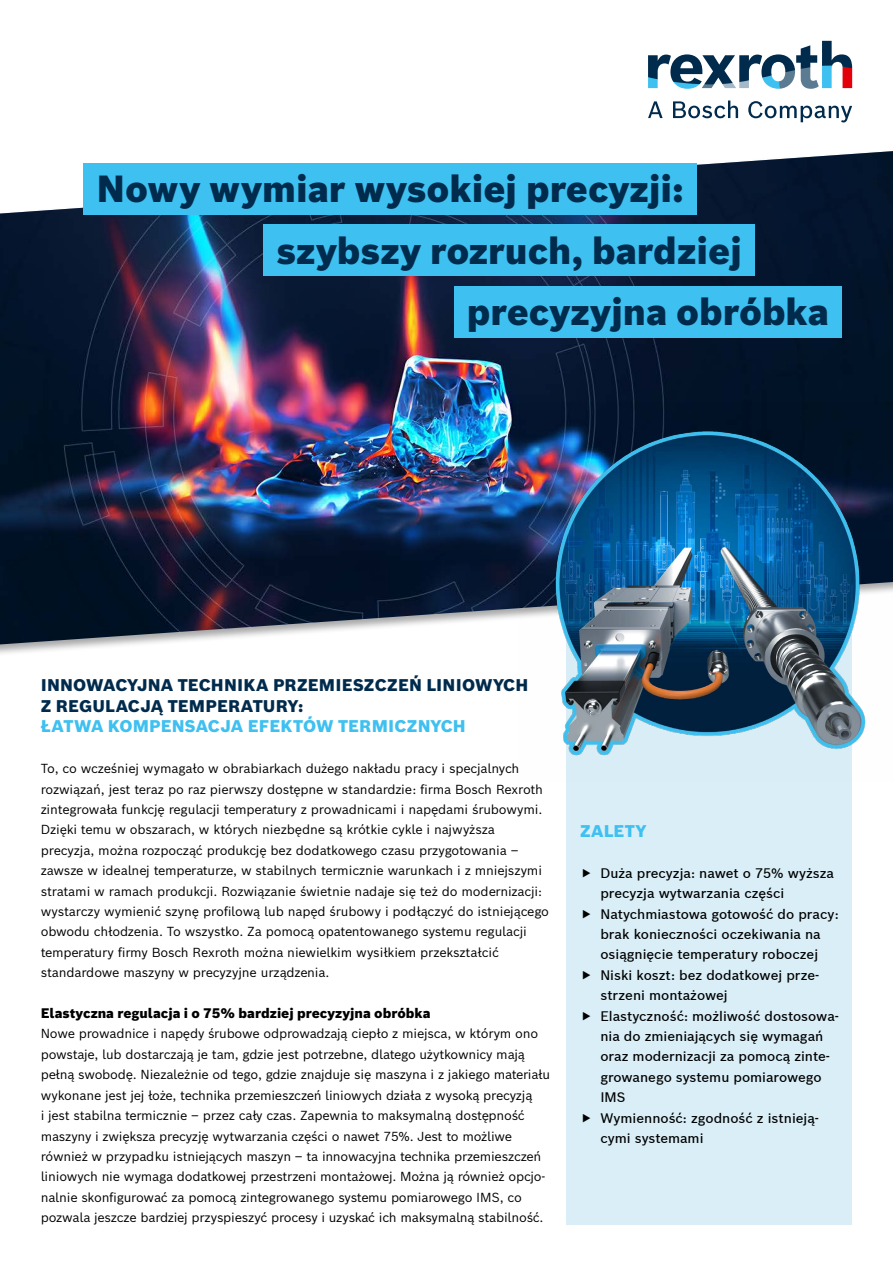
<style>
.page{position:relative;width:893px;height:1263px;background:#fff}
.page>*{position:absolute;margin:0;border:0;box-sizing:border-box;transform-origin:0 0}
.t1{font:900 36.75px/61.2px "Bosch Sans";color:#002b4d}
.t2{font:900 16.5px/20.4px "Bosch Sans";letter-spacing:.01em;color:#002b4d}
.t3{font:900 16.5px "Bosch Sans";letter-spacing:.01em;color:#3ec0f0}
.t4{font:500 13.5px/20.4px "Bosch Sans";color:#000}
.t5{font:900 13.5px "Bosch Sans";color:#000}
.t6{font:12.75px/20.4px "Bosch Sans";letter-spacing:-.015em;color:#000}
</style>
<div class="page">
<div style="left:0;top:148px;width:893px;height:509px;background:#000;opacity:.35"></div>
<img style="left:0;top:151px;width:893px;height:493px">
<div style="left:84px;top:163px;width:613px;height:52px;background:#3ec0f0"></div>
<svg style="left:648px;top:101px;width:15px;height:17px"></svg>
<svg style="left:673px;top:101px;width:65px;height:17px"></svg>
<svg style="left:748px;top:101px;width:104px;height:21px"></svg>
<svg style="left:648px;top:41px;width:204px;height:48px"></svg>
<div style="left:566px;top:583px;width:286px;height:642px;background:#d8eef7"></div>
<img style="left:520px;top:402px;width:373px;height:354px">
<div style="left:264px;top:225px;width:491px;height:51px;background:#3ec0f0"></div>
<div style="left:454px;top:286px;width:388px;height:52px;background:#3ec0f0"></div>
<h1 class="t1" style="left:96px;top:155px;width:589px">Nowy wymiar wysokiej precyzji:</h1>
<h1 class="t1" style="left:467px;top:216px;width:364px;text-indent:-191px">szybszy rozruch, bardziej precyzyjna obróbka</h1>
<p class="t2" style="left:41px;top:674px;width:489px">INNOWACYJNA TECHNIKA PRZEMIESZCZEŃ LINIOWYCH<br>Z REGULACJĄ TEMPERATURY:</p>
<p class="t3" style="left:41px;top:712px;width:427px">ŁATWA KOMPENSACJA EFEKTÓW TERMICZNYCH</p>
<p class="t6" style="left:41px;top:757px;width:510px">To, co wcześniej wymagało w obrabiarkach dużego nakładu pracy i specjalnych rozwiązań, jest teraz po raz pierwszy dostępne w standardzie: firma Bosch Rexroth zintegrowała funkcję regulacji temperatury z prowadnicami i napędami śrubowymi.<br>Dzięki temu w obszarach, w których niezbędne są krótkie cykle i najwyższa precyzja, można rozpocząć produkcję bez dodatkowego czasu przygotowania – zawsze w idealnej temperaturze, w stabilnych termicznie warunkach i z mniejszymi stratami w ramach produkcji. Rozwiązanie świetnie nadaje się też do modernizacji: wystarczy wymienić szynę profilową lub napęd śrubowy i podłączyć do istniejącego obwodu chłodzenia. To wszystko. Za pomocą opatentowanego systemu regulacji temperatury firmy Bosch Rexroth można niewielkim wysiłkiem przekształcić standardowe maszyny w precyzyjne urządzenia.</p>
<p class="t5" style="left:41px;top:1002px;width:391px">Elastyczna regulacja i o 75% bardziej precyzyjna obróbka</p>
<p class="t6" style="left:41px;top:1022px;width:511px">Nowe prowadnice i napędy śrubowe odprowadzają ciepło z miejsca, w którym ono powstaje, lub dostarczają je tam, gdzie jest potrzebne, dlatego użytkownicy mają pełną swobodę. Niezależnie od tego, gdzie znajduje się maszyna i z jakiego materiału wykonane jest jej łoże, technika przemieszczeń liniowych działa z wysoką precyzją<br>i jest stabilna termicznie – przez cały czas. Zapewnia to maksymalną dostępność maszyny i zwiększa precyzję wytwarzania części o nawet 75%. Jest to możliwe również w przypadku istniejących maszyn – ta innowacyjna technika przemieszczeń liniowych nie wymaga dodatkowej przestrzeni montażowej. Można ją również opcjo&shy;nalnie skonfigurować za pomocą zintegrowanego systemu pomiarowego IMS, co pozwala jeszcze bardziej przyspieszyć procesy i uzyskać ich maksymalną stabilność.</p>
<p class="t3" style="left:580px;top:817px;width:68px">ZALETY</p>
<p class="t4" style="left:600px;top:862px;width:240px">Duża precyzja: nawet o 75% wyższa precyzja wytwarzania części<br>Natychmiastowa gotowość do pracy: brak konieczności oczekiwania na osiągnięcie temperatury roboczej<br>Niski koszt: bez dodatkowej prze&shy;strzeni montażowej<br>Elastyczność: możliwość dostosowa&shy;nia do zmieniających się wymagań oraz modernizacji za pomocą zinte&shy;growanego systemu pomiarowego<br>IMS<br>Wymienność: zgodność z istnieją&shy;cymi systemami</p>
</div>
